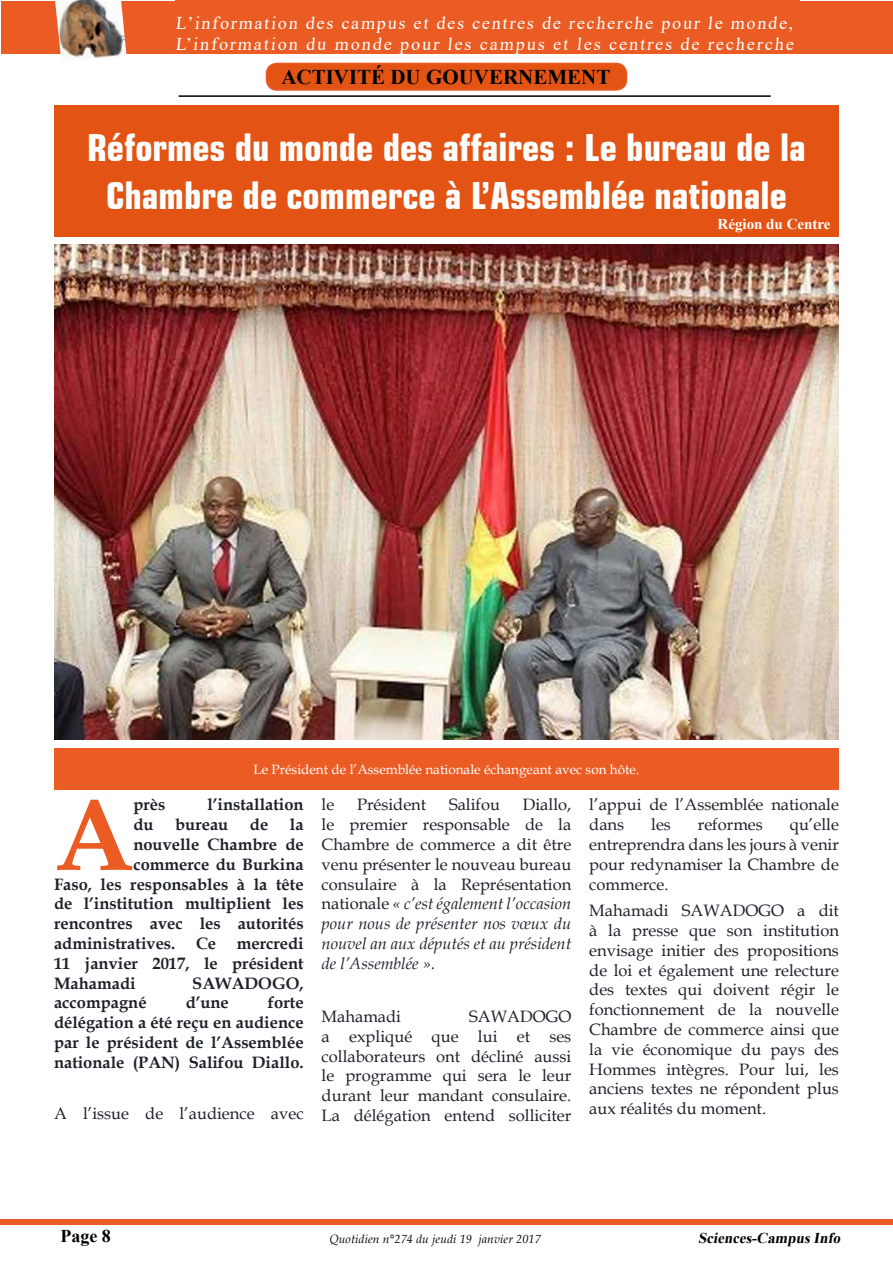
<style>
.page{position:relative;width:893px;height:1263px;background:#fff}
.page>*{position:absolute;margin:0;border:0;box-sizing:border-box;transform-origin:0 0}
.t1{font:700 102px "Book Antiqua";color:#ea5c24}
.t2{font:700 condensed 37.5px/48px "Square 721 BT";color:#fff;text-align:center}
.t3{font:700 21px "Times New Roman";color:#000}
.t4{font:18px/21.6px "Times New Roman";letter-spacing:.105em;color:#fff}
.t5{font:700 18px "Times New Roman";color:#000}
.t6{font:16.5px/19.8px "Book Antiqua";color:#1d2129;text-align:justify}
.t7{font:700 16.5px/19.8px "Book Antiqua";color:#1d2129;text-align:justify}
.t8{font:italic 700 15px "Times New Roman";color:#000}
.t9{font:700 15px "Times New Roman";color:#fff}
.t10{font:13.5px "Book Antiqua";color:#fff}
.t11{font:italic 12px "Book Antiqua";letter-spacing:.01em;color:#000}
.s1{font-style:italic}
</style>
<div class="page">
<div style="left:1px;top:1219px;width:892px;height:6px;background:#ea5c24"></div>
<hr style="left:179px;top:95px;width:592px;height:2px;background:#000">
<div style="left:1px;top:1px;width:892px;height:53px;background:#ea5c24"></div>
<img style="left:55px;top:0;width:72px;height:61px">
<div style="left:175px;top:0;width:625px;height:53px;background:#ea5c24"></div>
<div style="left:266px;top:63px;width:360px;height:27px;background:#e35414;border-radius:10px"></div>
<div style="left:266px;top:63px;width:361px;height:28px;border:2px solid #ea5c24;border-radius:10px"></div>
<div style="left:54px;top:748px;width:785px;height:42px;background:#ea5c24"></div>
<div style="left:54px;top:105px;width:785px;height:132px;background:#e35414"></div>
<img style="left:54px;top:244px;width:785px;height:496px">
<p class="t4" style="left:175px;top:11px;width:622px">L’information des campus et des centres de recherche pour le monde,<br>L’information du monde pour les campus et les centres de recherche</p>
<p class="t3" style="left:281px;top:62px;width:331px">ACTIVITÉ DU GOUVERNEMENT</p>
<h2 class="t2" style="left:87px;top:124px;width:720px">Réformes du monde des affaires : Le bureau de la<br>Chambre de commerce à L’Assemblée nationale</h2>
<p class="t9" style="left:717px;top:213px;width:115px">Région du Centre</p>
<p class="t10" style="left:254px;top:760px;width:387px">Le Président de l’Assemblée nationale échangeant avec son hôte.</p>
<h1 class="t1" style="left:54px;top:766px;width:81px">A</h1>
<p class="t7" style="left:133px;top:795px;width:34px">près</p>
<p class="t7" style="left:207px;top:795px;width:98px">l’installation</p>
<p class="t7" style="left:133px;top:815px;width:22px">du</p>
<p class="t7" style="left:175px;top:815px;width:55px">bureau</p>
<p class="t7" style="left:250px;top:815px;width:20px">de</p>
<p class="t7" style="left:290px;top:815px;width:15px">la</p>
<p class="t7" style="left:133px;top:834px;width:172px">nouvelle Chambre de</p>
<p class="t7" style="left:133px;top:854px;width:172px">commerce du Burkina</p>
<p class="t7" style="left:54px;top:874px;width:251px">Faso, les responsables à la tête</p>
<p class="t7" style="left:54px;top:894px;width:251px">de l’institution multiplient les</p>
<p class="t7" style="left:54px;top:914px;width:251px">rencontres avec les autorités</p>
<p class="t7" style="left:54px;top:933px;width:251px">administratives. Ce mercredi</p>
<p class="t7" style="left:54px;top:953px;width:251px">11 janvier 2017, le président</p>
<p class="t7" style="left:54px;top:973px;width:83px">Mahamadi</p>
<p class="t7" style="left:192px;top:973px;width:113px">SAWADOGO,</p>
<p class="t7" style="left:54px;top:993px;width:94px">accompagné</p>
<p class="t7" style="left:186px;top:993px;width:45px">d’une</p>
<p class="t7" style="left:54px;top:993px;width:251px;text-indent:214px">forte délégation a été reçu en audience par le président de l’Assemblée nationale (PAN) Salifou Diallo.</p>
<p class="t6" style="left:54px;top:1103px;width:251px">A l’issue de l’audience avec</p>
<p class="t6" style="left:322px;top:794px;width:251px;text-indent:201px">Diallo, le premier responsable de la Chambre de commerce a dit être venu présenter le nouveau bureau consulaire à la Représentation nationale <span class="s1">« c’est également l’occasion pour nous de présenter nos vœux du nouvel an aux députés et au président de l’Assemblée ».</span></p>
<p class="t6" style="left:322px;top:794px;width:14px">le</p>
<p class="t6" style="left:357px;top:794px;width:71px">Président</p>
<p class="t6" style="left:449px;top:794px;width:52px">Salifou</p>
<p class="t6" style="left:322px;top:1006px;width:81px">Mahamadi</p>
<p class="t6" style="left:322px;top:1006px;width:251px;text-indent:148px">SAWADOGO a expliqué que lui et ses collaborateurs ont décliné aussi le programme qui sera le leur durant leur mandant consulaire.<br>La délégation entend solliciter</p>
<p class="t6" style="left:589px;top:794px;width:251px">l’appui de l’Assemblée nationale dans</p>
<p class="t6" style="left:589px;top:814px;width:251px;text-indent:200px">qu’elle entreprendra dans les jours à venir pour redynamiser la Chambre de commerce.</p>
<p class="t6" style="left:589px;top:900px;width:251px">Mahamadi SAWADOGO a dit à la presse que son institution envisage initier des propositions de loi et également une relecture des textes qui doivent régir le fonctionnement de la nouvelle Chambre de commerce ainsi que la vie économique du pays des Hommes intègres. Pour lui, les anciens textes ne répondent plus aux réalités du moment.</p>
<p class="t6" style="left:651px;top:814px;width:21px">les</p>
<p class="t6" style="left:698px;top:814px;width:66px">reformes</p>
<p class="t5" style="left:60px;top:1223px;width:52px">Page 8</p>
<p class="t11" style="left:329px;top:1231px;width:213px">Quotidien n°274 du jeudi 19 janvier 2017</p>
<p class="t8" style="left:698px;top:1227px;width:147px">Sciences-CampusInfo</p>
</div>
